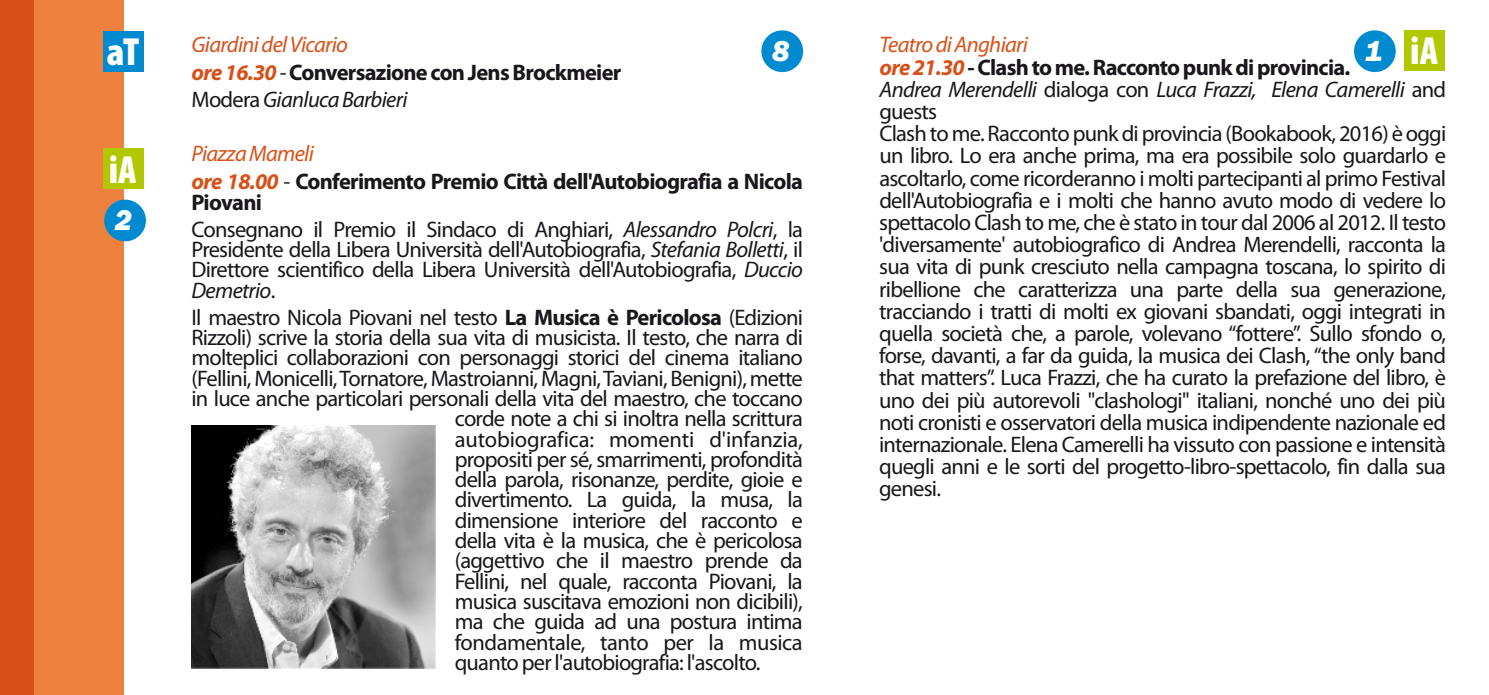
<style>
.page{position:relative;width:1489px;height:695px;background:#fff}
.page>*{position:absolute;margin:0;border:0;box-sizing:border-box;transform-origin:0 0}
.t1{font:900 condensed 39.5px "Myriad Pro";color:#fff}
.t2{font:italic 800 29.5px "Franklin Gothic";color:#fff}
.t3{font:22.5px/22.2px "Myriad Pro";letter-spacing:-.035em;color:#1a171c}
.t4{font:700 22.5px/27.5px "Myriad Pro";letter-spacing:-.03em;color:#1a171c}
.t5{font:22.5px "Myriad Pro";letter-spacing:-.005em;color:#1a171c}
.s1{font-weight:400;font-style:italic;color:#d85017}
.s2{font-style:italic;color:#d85017}
.s3{font-weight:400}
.s4{font-weight:400;font-style:italic}
.s5{font-weight:700}
.s6{font-style:italic}
.s7{font-weight:700;font-style:italic;color:#d85017}
</style>
<div class="page">
<div style="left:0;top:0;width:123px;height:694px;background:#ee813d"></div>
<div style="left:0;top:0;width:34px;height:694px;background:#d85017"></div>
<img style="left:191px;top:425px;width:245px;height:243px">
<div style="left:103px;top:31px;width:40px;height:40px;background:#008bd0"></div>
<div style="left:103px;top:149px;width:40px;height:40px;background:#b1c800"></div>
<div style="left:1404px;top:30px;width:40px;height:40px;background:#b1c800"></div>
<div style="left:761px;top:30px;width:42px;height:42px;background:#008bd0;border-radius:50%"></div>
<div style="left:104px;top:199px;width:42px;height:42px;background:#008bd0;border-radius:50%"></div>
<div style="left:1353px;top:30px;width:42px;height:42px;background:#008bd0;border-radius:50%"></div>
<h1 class="t1" style="left:107px;top:35px;width:34px">aT</h1>
<h1 class="t1" style="left:109px;top:153px;width:29px">iA</h1>
<h2 class="t2" style="left:115px;top:209px;width:19px">2</h2>
<p class="t4" style="left:191px;top:32px;width:431px"><span class="s1">Giardini del Vicario<br></span><span class="s2">ore 16.30</span> <span class="s3">-</span>Conversazione con Jens Brockmeier<br><span class="s3">Modera</span> <span class="s4">Gianluca Barbieri</span></p>
<p class="t4" style="left:191px;top:141px;width:613px"><span class="s1">Piazza Mameli<br></span><span class="s2">ore 18.00</span> <span class="s3">-</span> Conferimento Premio Città dell'Autobiografia a Nicola</p>
<p class="t3" style="left:191px;top:190px;width:613px;line-height:27px"><span class="s5">Piovani<br></span>Consegnano il Premio il Sindaco di Anghiari, <span class="s6">Alessandro Polcri</span>, la</p>
<p class="t3" style="left:191px;top:241px;width:613px;line-height:20.2px;text-align:justify">Presidente della Libera Università dell'Autobiografia, <span class="s6">Stefania Bolletti</span>, il Direttore scientifico della Libera Università dell'Autobiografia, <span class="s6">Duccio Demetrio</span>.</p>
<p class="t3" style="left:191px;top:308px;width:613px">Il maestro Nicola Piovani nel testo <span class="s5">La Musica è Pericolosa</span> (Edizioni</p>
<p class="t3" style="left:191px;top:328px;width:613px">Rizzoli) scrive la storia della sua vita di musicista. Il testo, che narra di</p>
<p class="t3" style="left:191px;top:348px;width:613px">molteplici collaborazioni con personaggi storici del cinema italiano</p>
<p class="t3" style="left:191px;top:369px;width:613px">(Fellini, Monicelli, Tornatore, Mastroianni, Magni, Taviani, Benigni), mette</p>
<p class="t3" style="left:191px;top:389px;width:613px">in luce anche particolari personali della vita del maestro, che toccano</p>
<p class="t3" style="left:455px;top:409px;width:349px">corde note a chi si inoltra nella scrittura</p>
<p class="t5" style="left:455px;top:429px;width:349px">autobiografica: momenti d'infanzia,</p>
<p class="t3" style="left:455px;top:450px;width:349px">propositi per sé, smarrimenti, profondità</p>
<p class="t3" style="left:455px;top:470px;width:349px">della parola, risonanze, perdite, gioie e</p>
<p class="t3" style="left:455px;top:490px;width:349px">divertimento. La guida, la musa, la</p>
<p class="t3" style="left:455px;top:511px;width:349px">dimensione interiore del racconto e</p>
<p class="t3" style="left:455px;top:531px;width:349px">della vita è la musica, che è pericolosa</p>
<p class="t3" style="left:455px;top:551px;width:349px">(aggettivo che il maestro prende da</p>
<p class="t3" style="left:455px;top:571px;width:349px">Fellini, nel quale, racconta Piovani, la</p>
<p class="t3" style="left:455px;top:592px;width:349px">musica suscitava emozioni non dicibili),</p>
<p class="t3" style="left:454px;top:612px;width:349px">ma che guida ad una postura intima</p>
<p class="t3" style="left:454px;top:632px;width:349px">fondamentale, tanto per la musica</p>
<p class="t3" style="left:454px;top:653px;width:307px">quanto per l'autobiografia: l'ascolto.</p>
<p class="t3" style="left:879px;top:35px;width:568px"><span class="s2">Teatro di Anghiari<br></span><span class="s7">ore 21.30</span> <span class="s5">- Clash to me. Racconto punk di provincia.<br></span><span class="s6">Andrea Merendelli</span> dialoga con <span class="s6">Luca Frazzi, Elena Camerelli</span> and guests<br>Clash to me. Racconto punk di provincia (Bookabook, 2016) è oggi un libro. Lo era anche prima, ma era possibile solo guardarlo e ascoltarlo, come ricorderanno i molti partecipanti al primo Festival dell'Autobiografia e i molti che hanno avuto modo di vedere lo spettacolo Clash to me, che è stato in tour dal 2006 al 2012. Il testo 'diversamente' autobiografico di Andrea Merendelli, racconta la sua vita di punk cresciuto nella campagna toscana, lo spirito di ribellione che caratterizza una parte della sua generazione, tracciando i tratti di molti ex giovani sbandati, oggi integrati in quella società che, a parole, volevano “fottere”. Sullo sfondo o, forse, davanti, a far da guida, la musica dei Clash, “the only band that matters”. Luca Frazzi, che ha curato la prefazione del libro, è uno dei più autorevoli "clashologi" italiani, nonché uno dei più noti cronisti e osservatori della musica indipendente nazionale ed internazionale. Elena Camerelli ha vissuto con passione e intensità quegli anni e le sorti del progetto-libro-spettacolo, fin dalla sua genesi.</p>
<h2 class="t2" style="left:772px;top:40px;width:19px">8</h2>
<h1 class="t1" style="left:1410px;top:35px;width:29px">iA</h1>
<h2 class="t2" style="left:1364px;top:40px;width:19px">1</h2>
</div>
